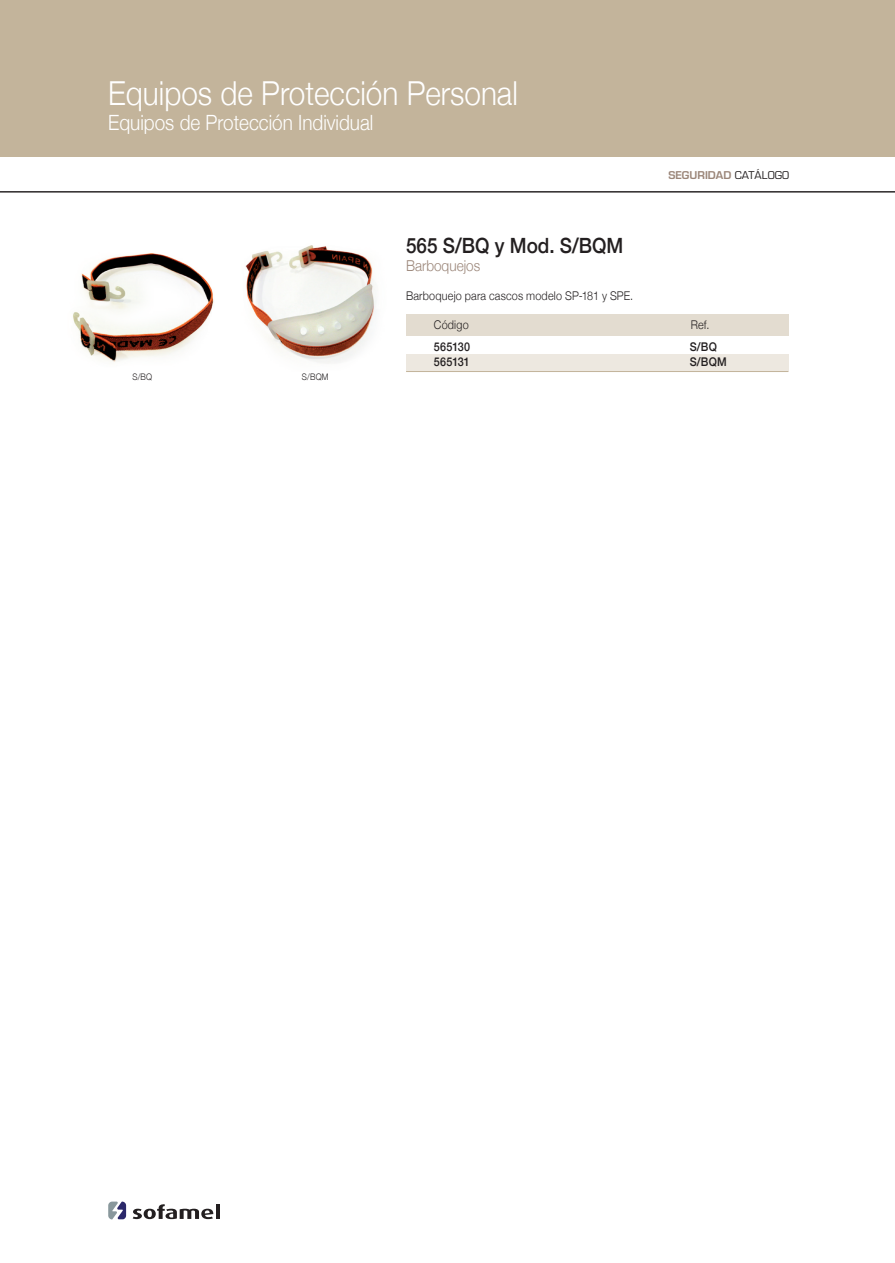
<style>
.page{position:relative;width:895px;height:1263px;background:#fff}
.page>*{position:absolute;margin:0;border:0;box-sizing:border-box;transform-origin:0 0}
.t1{font:300 33px "Helvetica Neue";color:#fff;scale:.9 1}
.t2{font:300 21px "Helvetica Neue";color:#fff;scale:.9 1}
.t3{font:500 21px "Helvetica Neue";color:#231f20;scale:.9 1}
.t4{font:300 15px "Helvetica Neue";color:#9b8679;scale:.9 1}
.t5{font:300 12px "Helvetica Neue";letter-spacing:.015em;color:#231f20;scale:.9 1}
.t6{font:500 12px/15px "Helvetica Neue";letter-spacing:.015em;color:#231f20;scale:.9 1}
.t7{font:600 10.5px "Eurostile";color:#9b8679}
.t8{font:300 9px "Helvetica Neue";color:#231f20;scale:.9 1}
.s1{font-weight:400;color:#231f20}
</style>
<div class="page">
<div style="left:0;top:0;width:894px;height:157px;background:#c3b49b"></div>
<svg style="left:133px;top:1204px;width:80px;height:14px"></svg>
<svg style="left:216px;top:1204px;width:3px;height:14px"></svg>
<svg style="left:108px;top:1201px;width:18px;height:18px"></svg>
<hr style="left:0;top:191px;width:894px;height:1px;background:#231f20">
<div style="left:406px;top:354px;width:382px;height:17px;background:#ede8e0"></div>
<div style="left:406px;top:314px;width:382px;height:21px;background:#e3dcd0"></div>
<hr style="left:406px;top:371px;width:382px;height:1px;background:#c3b49b">
<img style="left:73px;top:253px;width:141px;height:109px">
<img style="left:245px;top:245px;width:131px;height:119px">
<h1 class="t1" style="left:108px;top:66px;width:456px">Equipos de Protección Personal</h1>
<h2 class="t2" style="left:108px;top:105px;width:296px">Equipos de Protección Individual</h2>
<p class="t7" style="left:668px;top:169px;width:122px">SEGURIDAD <span class="s1">CATÁLOGO</span></p>
<p class="t8" style="left:132px;top:369px;width:23px">S/BQ</p>
<p class="t8" style="left:302px;top:369px;width:31px">S/BQM</p>
<h2 class="t3" style="left:406px;top:229px;width:243px">565 S/BQ y Mod. S/BQM</h2>
<p class="t4" style="left:406px;top:254px;width:84px">Barboquejos</p>
<p class="t5" style="left:406px;top:286px;width:254px">Barboquejo para cascos modelo SP-181 y SPE.</p>
<p class="t5" style="left:434px;top:315px;width:40px">Código</p>
<p class="t6" style="left:434px;top:338px;width:42px">565130<br>565131</p>
<p class="t6" style="left:689px;top:338px;width:43px">S/BQ<br>S/BQM</p>
<p class="t5" style="left:690px;top:315px;width:22px">Ref.</p>
</div>
